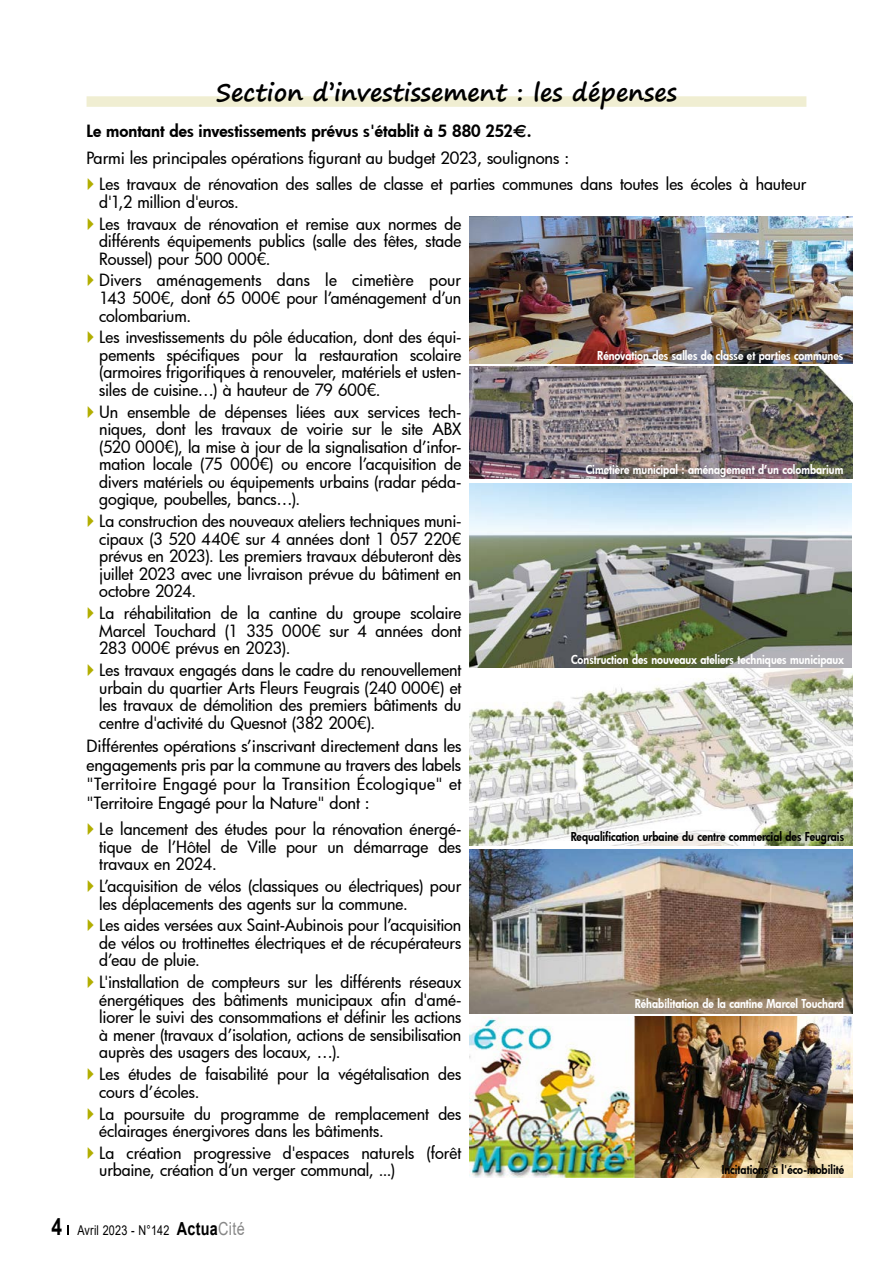
<style>
.page{position:relative;width:893px;height:1263px;background:#fff}
.page>*{position:absolute;margin:0;border:0;box-sizing:border-box;transform-origin:0 0}
.FiletBUDGET{font:700 24px "Segoe Print";color:#000}
.Article_-_Texte{font:500 16.5px/17.5px "Futura";letter-spacing:-.005em;color:#000;text-align:justify}
.Article_-_Texte-2{font:800 16.5px "Futura";color:#000}
.t1{font:13.5px "Arial";letter-spacing:.02em;color:#000;scale:.8 1}
.Légendes_photos{font:800 12px "Futura";color:#fff;scale:.9 1}
.Légendes_photos-2{font:800 12px "Futura";color:#000;scale:.9 1}
.s1{font-weight:700;font-size:24px}
.s2{font-weight:700;font-size:18px}
.s3{font-size:18px;color:#878787}
</style>
<div class="page">
<div style="left:87px;top:96px;width:719px;height:11px;background:#f0eed2"></div>
<img style="left:470px;top:849px;width:383px;height:164px">
<img style="left:470px;top:484px;width:383px;height:361px">
<img style="left:470px;top:367px;width:383px;height:112px">
<img style="left:470px;top:217px;width:383px;height:146px">
<img style="left:470px;top:1016px;width:383px;height:162px">
<p class="FiletBUDGET" style="left:216px;top:70px;width:463px">Section d’investissement : les dépenses</p>
<p class="Article_-_Texte-2" style="left:87px;top:119px;width:447px">Le montant des investissements prévus s'établit à 5 880 252€.</p>
<p class="Article_-_Texte" style="left:87px;top:149px;width:484px">Parmi les principales opérations figurant au budget 2023, soulignons :</p>
<p class="Article_-_Texte" style="left:99px;top:175px;width:709px">Les travaux de rénovation des salles de classe et parties communes dans toutes les écoles à hauteur d'1,2 million d'euros.</p>
<p class="Article_-_Texte" style="left:99px;top:214px;width:364px">Les travaux de rénovation et remise aux normes de différents équipements publics (salle des fêtes, stade Roussel) pour 500 000€.</p>
<p class="Article_-_Texte" style="left:99px;top:271px;width:363px">Divers aménagements dans le cimetière pour 143 500€, dont 65 000€ pour l’aménagement d’un colombarium.</p>
<p class="Article_-_Texte" style="left:99px;top:328px;width:364px">Les investissements du pôle éducation, dont des équi&shy;pements spécifiques pour la restauration scolaire (armoires frigorifiques à renouveler, matériels et usten&shy;siles de cuisine…) à hauteur de 79 600€.</p>
<p class="Article_-_Texte" style="left:99px;top:402px;width:364px">Un ensemble de dépenses liées aux services tech&shy;niques, dont les travaux de voirie sur le site ABX (520 000€), la mise à jour de la signalisation d’infor&shy;mation locale (75 000€) ou encore l’acquisition de divers matériels ou équipements urbains (radar péda&shy;gogique, poubelles, bancs…).</p>
<p class="Article_-_Texte" style="left:99px;top:512px;width:364px">La construction des nouveaux ateliers techniques muni&shy;cipaux (3 520 440€ sur 4 années dont 1 057 220€ prévus en 2023). Les premiers travaux débuteront dès juillet 2023 avec une livraison prévue du bâtiment en octobre 2024.</p>
<p class="Article_-_Texte" style="left:99px;top:604px;width:364px">La réhabilitation de la cantine du groupe scolaire Marcel Touchard (1 335 000€ sur 4 années dont 283 000€ prévus en 2023).</p>
<p class="Article_-_Texte" style="left:99px;top:661px;width:364px">Les travaux engagés dans le cadre du renouvellement urbain du quartier Arts Fleurs Feugrais (240 000€) et les travaux de démolition des premiers bâtiments du centre d'activité du Quesnot (382 200€).</p>
<p class="Article_-_Texte" style="left:87px;top:736px;width:376px;line-height:19px">Différentes opérations s’inscrivant directement dans les engagements pris par la commune au travers des labels "Territoire Engagé pour la Transition Écologique" et "Territoire Engagé pour la Nature" dont :</p>
<p class="Article_-_Texte" style="left:99px;top:820px;width:364px">Le lancement des études pour la rénovation énergé&shy;tique de l’Hôtel de Ville pour un démarrage des travaux en 2024.</p>
<p class="Article_-_Texte" style="left:99px;top:877px;width:364px">L’acquisition de vélos (classiques ou électriques) pour les déplacements des agents sur la commune.</p>
<p class="Article_-_Texte" style="left:99px;top:916px;width:364px">Les aides versées aux Saint-Aubinois pour l’acquisition de vélos ou trottinettes électriques et de récupérateurs d’eau de pluie.</p>
<p class="Article_-_Texte" style="left:99px;top:973px;width:364px">L'installation de compteurs sur les différents réseaux énergétiques des bâtiments municipaux afin d'amé&shy;liorer le suivi des consommations et définir les actions à mener (travaux d’isolation, actions de sensibilisation auprès des usagers des locaux, …).</p>
<p class="Article_-_Texte" style="left:99px;top:1065px;width:363px">Les études de faisabilité pour la végétalisation des cours d’écoles.</p>
<p class="Article_-_Texte" style="left:99px;top:1104px;width:364px">La poursuite du programme de remplacement des éclairages énergivores dans les bâtiments.</p>
<p class="Article_-_Texte" style="left:99px;top:1144px;width:364px">La création progressive d'espaces naturels (forêt urbaine, création d’un verger communal, ...)</p>
<p class="Légendes_photos" style="left:597px;top:347px;width:275px">Rénovation des salles de classe et parties communes</p>
<p class="Légendes_photos" style="left:586px;top:462px;width:288px">Cimetière municipal : aménagement d’un colombarium</p>
<p class="Légendes_photos" style="left:571px;top:651px;width:305px">Construction des nouveaux ateliers techniques municipaux</p>
<p class="Légendes_photos-2" style="left:571px;top:828px;width:305px">Requalification urbaine du centre commercial des Feugrais</p>
<p class="Légendes_photos" style="left:635px;top:996px;width:234px">Réhabilitation de la cantine Marcel Touchard</p>
<p class="Légendes_photos-2" style="left:722px;top:1161px;width:138px">Incitations à l'éco-mobilité</p>
<p class="t1" style="left:52px;top:1221px;width:243px"><span class="s1">4</span> Avril 2023 - N°142 <span class="s2">Actua</span><span class="s3">Cité</span></p>
</div>
